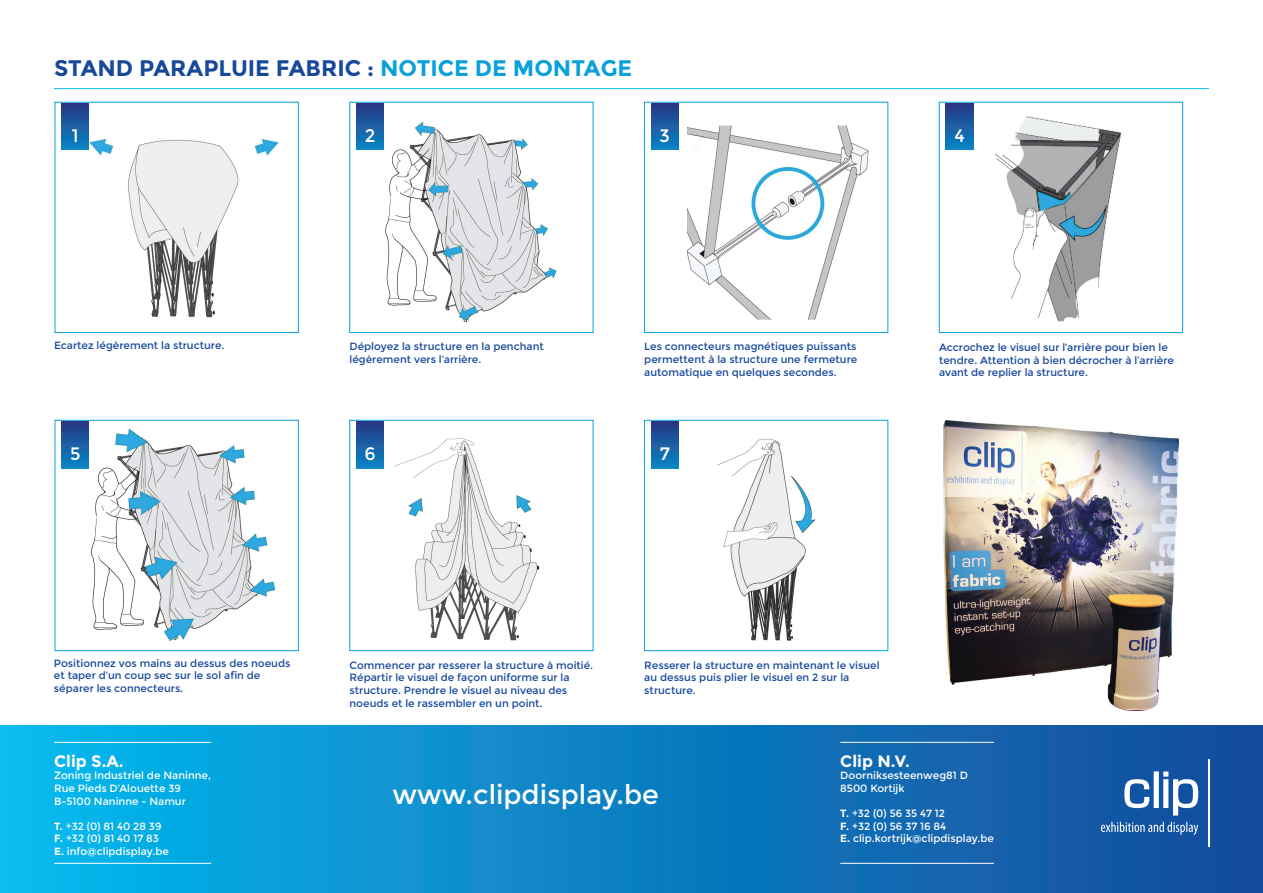
<style>
.page{position:relative;width:1263px;height:893px;background:#fff}
.page>*{position:absolute;margin:0;border:0;box-sizing:border-box;transform-origin:0 0}
.t1{font:27px "Montserrat";color:#fff}
.t2{font:700 22.5px "Montserrat";color:#17489b}
.t3{font:18px "Montserrat";color:#fff}
.t4{font:700 16.5px "Montserrat";color:#fff}
.t5{font:10.5px/12.6px "Montserrat";color:#17489b}
.t6{font:10.5px/12.6px "Montserrat";color:#fff}
.s1{color:#0aa0da}
.s2{font-weight:700}
</style>
<div class="page">
<img style="left:659px;top:431px;width:157px;height:210px">
<img style="left:362px;top:438px;width:178px;height:203px">
<img style="left:75px;top:429px;width:201px;height:212px">
<img style="left:945px;top:104px;width:177px;height:218px">
<img style="left:687px;top:125px;width:202px;height:195px">
<img style="left:385px;top:122px;width:172px;height:201px">
<img style="left:89px;top:139px;width:190px;height:179px">
<div style="left:0;top:725px;width:1263px;height:168px;background:linear-gradient(to right,#07b9ee,#144899)"></div>
<hr style="left:840px;top:742px;width:154px;height:1px;background:#fff">
<hr style="left:54px;top:742px;width:157px;height:1px;background:#fff">
<hr style="left:54px;top:863px;width:157px;height:1px;background:#fff">
<hr style="left:840px;top:863px;width:154px;height:1px;background:#fff">
<svg style="left:1124px;top:771px;width:74px;height:44px"></svg>
<svg style="left:1101px;top:822px;width:97px;height:13px"></svg>
<hr style="left:1208px;top:759px;width:1px;height:87px;background:#fff">
<hr style="left:54px;top:88px;width:1155px;height:1px;background:#0dbff2">
<div style="left:62px;top:103px;width:27px;height:47px;background:linear-gradient(to bottom,#293682,#0885c5)"></div>
<div style="left:356px;top:103px;width:28px;height:47px;background:linear-gradient(to bottom,#293682,#0885c5)"></div>
<div style="left:651px;top:103px;width:27px;height:47px;background:linear-gradient(to bottom,#293682,#0885c5)"></div>
<div style="left:644px;top:102px;width:244px;height:231px;border:1px solid #0aa0da"></div>
<div style="left:946px;top:103px;width:27px;height:47px;background:linear-gradient(to bottom,#293682,#0885c5)"></div>
<div style="left:939px;top:102px;width:244px;height:231px;border:1px solid #0aa0da"></div>
<div style="left:62px;top:421px;width:27px;height:47px;background:linear-gradient(to bottom,#293682,#0885c5)"></div>
<div style="left:55px;top:420px;width:243px;height:231px;border:1px solid #0aa0da"></div>
<div style="left:356px;top:421px;width:28px;height:47px;background:linear-gradient(to bottom,#293682,#0885c5)"></div>
<div style="left:350px;top:420px;width:243px;height:231px;border:1px solid #0aa0da"></div>
<div style="left:651px;top:421px;width:27px;height:47px;background:linear-gradient(to bottom,#293682,#0885c5)"></div>
<div style="left:644px;top:420px;width:244px;height:231px;border:1px solid #0aa0da"></div>
<img style="left:943px;top:420px;width:235px;height:291px">
<h2 class="t2" style="left:54px;top:54px;width:580px">STAND PARAPLUIE FABRIC : <span class="s1">NOTICE DE MONTAGE</span></h2>
<h3 class="t3" style="left:72px;top:125px;width:8px">1</h3>
<h3 class="t3" style="left:365px;top:125px;width:12px">2</h3>
<h3 class="t3" style="left:660px;top:125px;width:12px">3</h3>
<h3 class="t3" style="left:954px;top:125px;width:12px">4</h3>
<p class="t5" style="left:54px;top:339px;width:172px">Ecartez légèrement la structure.</p>
<p class="t5" style="left:350px;top:340px;width:196px">Déployez la structure en la penchant légèrement vers l’arrière.</p>
<p class="t5" style="left:644px;top:340px;width:214px;text-align:justify">Les connecteurs magnétiques puissants permettent à la structure une fermeture automatique en quelques secondes.</p>
<p class="t5" style="left:939px;top:341px;width:236px">Accrochez le visuel sur l’arrière pour bien le tendre. Attention à bien décrocher à l’arrière avant de replier la structure.</p>
<h3 class="t3" style="left:70px;top:443px;width:12px">5</h3>
<h3 class="t3" style="left:364px;top:443px;width:13px">6</h3>
<h3 class="t3" style="left:660px;top:443px;width:12px">7</h3>
<p class="t5" style="left:54px;top:657px;width:238px">Positionnez vos mains au dessus des noeuds et taper d’un coup sec sur le sol afin de séparer les connecteurs.</p>
<p class="t5" style="left:350px;top:659px;width:245px">Commencer par resserer la structure à moitié.<br>Répartir le visuel de façon uniforme sur la structure. Prendre le visuel au niveau des noeuds et le rassembler en un point.</p>
<p class="t5" style="left:644px;top:659px;width:237px">Resserer la structure en maintenant le visuel au dessus puis plier le visuel en 2 sur la structure.</p>
<h3 class="t4" style="left:54px;top:751px;width:71px">CLIP S.A.</h3>
<p class="t6" style="left:54px;top:769px;width:158px">Zoning Industriel de Naninne,<br>Rue Pieds D’Alouette 39<br>B-5100 Naninne - Namur</p>
<p class="t6" style="left:54px;top:820px;width:116px"><span class="s2">T.</span> +32 (0) 81 40 28 39<br><span class="s2">F.</span> +32 (0) 81 40 17 83<br><span class="s2">E.</span> info@clipdisplay.be</p>
<h1 class="t1" style="left:392px;top:779px;width:268px">www.clipdisplay.be</h1>
<h3 class="t4" style="left:840px;top:751px;width:71px">CLIP N.V.</h3>
<p class="t6" style="left:840px;top:769px;width:129px">Doorniksesteenweg81 D<br>8500 Kortijk</p>
<p class="t6" style="left:840px;top:807px;width:155px"><span class="s2">T.</span> +32 (0) 56 35 47 12<br><span class="s2">F.</span> +32 (0) 56 37 16 84<br><span class="s2">E.</span> clip.kortrijk@clipdisplay.be</p>
</div>
